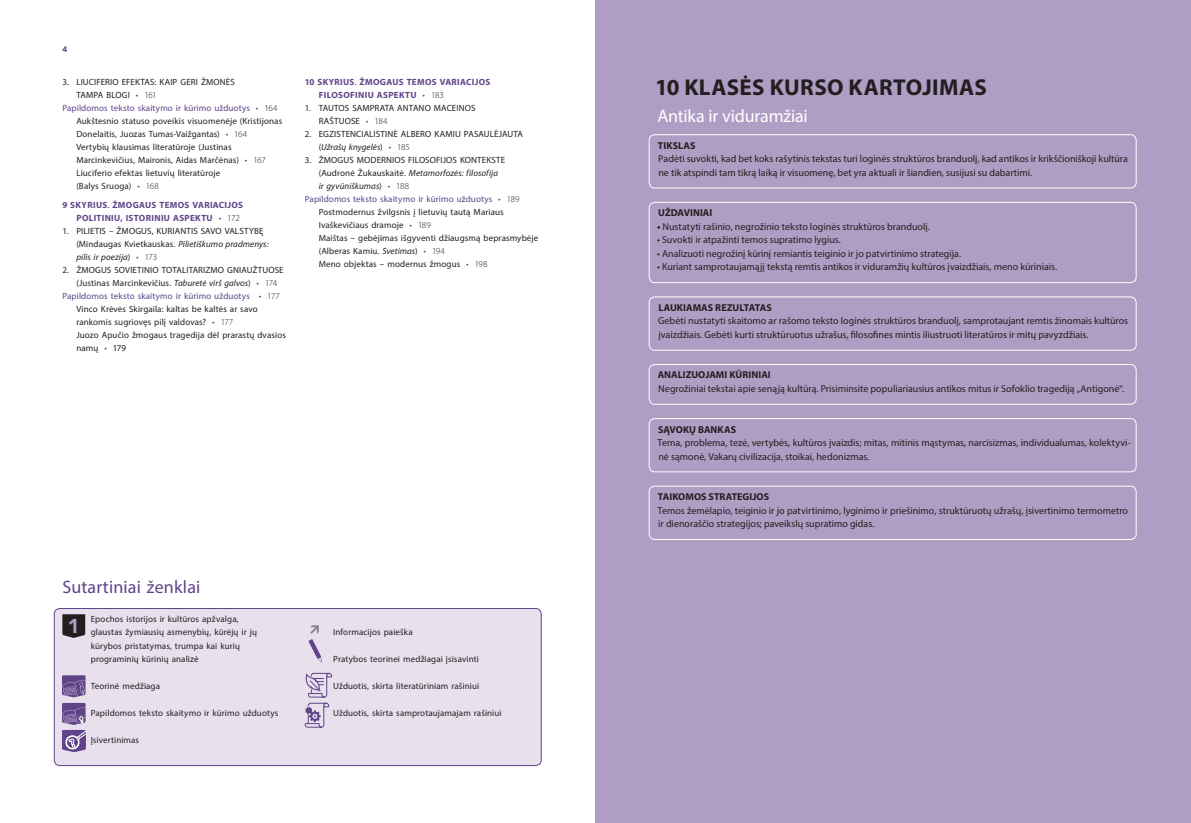
<style>
.page{position:relative;width:1191px;height:823px;background:#fff}
.page>*{position:absolute;margin:0;border:0;box-sizing:border-box;transform-origin:0 0}
.t1{font:700 23px "Myriad Pro";letter-spacing:.015em;color:#231f20}
.t2{font:900 20px "Avenir LT Std";color:#af9dc3}
.t3{font:18px "Myriad Pro";letter-spacing:-.01em;color:#fff}
.t4{font:18px "Myriad Pro";letter-spacing:.01em;color:#5f4488}
.t5{font:10px/13.5px "Myriad Pro";color:#231f20}
.t6{font:700 10px "Myriad Pro";letter-spacing:.005em;color:#231f20}
.t7{font:9px/13px "Myriad Pro";letter-spacing:.01em;color:#231f20}
.t8{font:9px "Myriad Pro";letter-spacing:.015em;color:#5f4488}
.t9{font:700 9px/13px "Myriad Pro";letter-spacing:.035em;color:#5f4488}
.t10{font:italic 9px "Myriad Pro";letter-spacing:.01em;color:#231f20}
.t11{font:900 8px "Avenir LT Std";color:#5f4488}
.s1{color:#5f4488}
.s2{font-weight:300}
.s3{font-weight:300;color:#231f20}
.s4{font-weight:400;color:#231f20}
.s5{font-weight:400}
.s6{font-style:italic}
.s7{font-style:normal}
.s8{font-style:normal;color:#5f4488}
.s9{font-weight:300;font-style:normal}
.s10{font-weight:700}
</style>
<div class="page">
<div style="left:595px;top:0;width:596px;height:822px;background:#af9dc3"></div>
<div style="left:649px;top:134px;width:487px;height:54px;border:1px solid #fff;border-radius:6px"></div>
<div style="left:649px;top:202px;width:487px;height:81px;border:1px solid #fff;border-radius:6px"></div>
<div style="left:649px;top:296px;width:487px;height:54px;border:1px solid #fff;border-radius:6px"></div>
<div style="left:649px;top:364px;width:487px;height:40px;border:1px solid #fff;border-radius:6px"></div>
<div style="left:649px;top:418px;width:487px;height:54px;border:1px solid #fff;border-radius:6px"></div>
<div style="left:649px;top:485px;width:487px;height:54px;border:1px solid #fff;border-radius:6px"></div>
<div style="left:54px;top:608px;width:487px;height:157px;background:#e9e0ed;border-radius:6px"></div>
<div style="left:54px;top:607px;width:487px;height:158px;border:1px solid #5f4488;border-radius:6px"></div>
<svg style="left:62px;top:614px;width:23px;height:23px"></svg>
<svg style="left:62px;top:675px;width:24px;height:76px"></svg>
<svg style="left:304px;top:672px;width:28px;height:55px"></svg>
<svg style="left:308px;top:625px;width:14px;height:37px"></svg>
<p class="t11" style="left:62px;top:44px;width:6px">4</p>
<p class="t7" style="left:62px;top:75px;width:174px">3. LIUCIFERIO EFEKTAS: KAIP GERI ŽMONĖS</p>
<p class="t7" style="left:76px;top:88px;width:82px">TAMPA BLOGI <span class="s1">•</span> <span class="s2">161</span></p>
<p class="t8" style="left:62px;top:102px;width:216px">Papildomos teksto skaitymo ir kūrimo užduotys • <span class="s3">164</span></p>
<p class="t7" style="left:76px;top:114px;width:207px">Aukštesnio statuso poveikis visuomenėje (Kristijonas</p>
<p class="t7" style="left:76px;top:127px;width:172px">Donelaitis, Juozas Tumas-Vaižgantas) <span class="s1">•</span> <span class="s2">164</span></p>
<p class="t7" style="left:76px;top:140px;width:157px">Vertybių klausimas literatūroje (Justinas</p>
<p class="t7" style="left:76px;top:153px;width:191px">Marcinkevičius, Maironis, Aidas Marčėnas) <span class="s1">•</span> <span class="s2">167</span></p>
<p class="t7" style="left:76px;top:166px;width:145px">Liuciferio efektas lietuvių literatūroje</p>
<p class="t7" style="left:76px;top:179px;width:84px">(Balys Sruoga) <span class="s1">•</span> <span class="s2">168</span></p>
<p class="t9" style="left:76px;top:198px;width:168px;text-indent:-14px">9 SKYRIUS<span class="s4">.</span> ŽMOGAUS TEMOS VARIACIJOS<br>POLITINIU, ISTORINIU ASPEKTU <span class="s5">•</span> <span class="s3">172</span></p>
<p class="t7" style="left:76px;top:224px;width:194px;text-indent:-14px">1. PILIETIS – ŽMOGUS, KURIANTIS SAVO VALSTYBĘ (Mindaugas Kvietkauskas. <span class="s6">Pilietiškumo pradmenys: pilis ir poezija</span>) <span class="s1">•</span> <span class="s2">173</span></p>
<p class="t7" style="left:62px;top:263px;width:223px">2. ŽMOGUS SOVIETINIO TOTALITARIZMO GNIAUŽTUOSE</p>
<p class="t7" style="left:76px;top:276px;width:202px">(Justinas Marcinkevičius. <span class="s6">Taburetė virš galvos</span>) <span class="s1">•</span> <span class="s2">174</span></p>
<p class="t8" style="left:62px;top:290px;width:219px">Papildomos teksto skaitymo ir kūrimo užduotys • <span class="s3">177</span></p>
<p class="t7" style="left:76px;top:302px;width:183px">Vinco Krėvės Skirgaila: kaltas be kaltės ar savo</p>
<p class="t7" style="left:76px;top:315px;width:158px">rankomis sugriovęs pilį valdovas? <span class="s1">•</span> <span class="s2">177</span></p>
<p class="t7" style="left:76px;top:328px;width:211px">Juozo Apučio žmogaus tragedija dėl prarastų dvasios</p>
<p class="t7" style="left:76px;top:341px;width:51px">namų <span class="s1">•</span> 179</p>
<p class="t9" style="left:319px;top:75px;width:173px;text-indent:-14px">10 SKYRIUS<span class="s4">.</span> ŽMOGAUS TEMOS VARIACIJOS<br>FILOSOFINIU ASPEKTU <span class="s5">•</span> <span class="s3">183</span></p>
<p class="t7" style="left:319px;top:101px;width:158px;text-indent:-14px">1. TAUTOS SAMPRATA ANTANO MACEINOS<br>RAŠTUOSE <span class="s1">•</span> <span class="s2">184</span></p>
<p class="t7" style="left:319px;top:127px;width:206px;text-indent:-14px">2. EGZISTENCIALISTINĖ ALBERO KAMIU PASAULĖJAUTA (<span class="s6">Užrašų knygelės</span>) <span class="s1">•</span> <span class="s2">185</span></p>
<p class="t7" style="left:305px;top:153px;width:202px">3. ŽMOGUS MODERNIOS FILOSOFIJOS KONTEKSTE</p>
<p class="t10" style="left:319px;top:167px;width:181px"><span class="s7">(Audronė Žukauskaitė.</span> Metamorfozės: filosofija</p>
<p class="t10" style="left:319px;top:180px;width:92px">ir gyvūniškumas<span class="s7">)</span> <span class="s8">•</span> <span class="s9">188</span></p>
<p class="t8" style="left:305px;top:193px;width:216px">Papildomos teksto skaitymo ir kūrimo užduotys • <span class="s3">189</span></p>
<p class="t7" style="left:319px;top:205px;width:186px">Postmodernus žvilgsnis į lietuvių tautą Mariaus</p>
<p class="t7" style="left:319px;top:218px;width:113px">Ivaškevičiaus dramoje <span class="s1">•</span> <span class="s2">189</span></p>
<p class="t7" style="left:319px;top:231px;width:221px">Maištas – gebėjimas išgyventi džiaugsmą beprasmybėje</p>
<p class="t7" style="left:319px;top:244px;width:128px">(Alberas Kamiu. <span class="s6">Svetimas</span>) <span class="s1">•</span> <span class="s2">194</span></p>
<p class="t7" style="left:319px;top:257px;width:170px">Meno objektas – modernus žmogus <span class="s1">•</span> <span class="s2">198</span></p>
<h3 class="t4" style="left:62px;top:575px;width:139px">Sutartiniai ženklai</h3>
<p class="t7" style="left:91px;top:611px;width:168px;line-height:13.5px">Epochos istorijos ir kultūros apžvalga, glaustas žymiausių asmenybių, kūrėjų ir jų kūrybos pristatymas, trumpa kai kurių programinių kūrinių analizė</p>
<p class="t7" style="left:91px;top:679px;width:71px">Teorinė medžiaga</p>
<p class="t7" style="left:91px;top:706px;width:189px">Papildomos teksto skaitymo ir kūrimo užduotys</p>
<p class="t7" style="left:91px;top:733px;width:50px">Įsivertinimas</p>
<h2 class="t2" style="left:68px;top:613px;width:13px">1</h2>
<p class="t7" style="left:333px;top:625px;width:81px">Informacijos paieška</p>
<p class="t7" style="left:333px;top:652px;width:147px">Pratybos teorinei medžiagai įsisavinti</p>
<p class="t7" style="left:333px;top:679px;width:147px">Užduotis, skirta literatūriniam rašiniui</p>
<p class="t7" style="left:333px;top:706px;width:170px">Užduotis, skirta samprotaujamajam rašiniui</p>
<h1 class="t1" style="left:655px;top:72px;width:333px">10 KLASĖS KURSO KARTOJIMAS</h1>
<h3 class="t3" style="left:657px;top:104px;width:152px">Antika ir viduramžiai</h3>
<p class="t6" style="left:658px;top:139px;width:39px">TIKSLAS</p>
<p class="t5" style="left:658px;top:152px;width:471px">Padėti suvokti, kad bet koks rašytinis tekstas turi loginės struktūros branduolį, kad antikos ir krikščioniškoji kultūra ne tik atspindi tam tikrą laiką ir visuomenę, bet yra aktuali ir šiandien, susijusi su dabartimi.</p>
<p class="t6" style="left:658px;top:206px;width:56px">UŽDAVINIAI</p>
<p class="t5" style="left:657px;top:219px;width:274px"><span class="s10">•</span> Nustatyti rašinio, negrožinio teksto loginės struktūros branduolį.</p>
<p class="t5" style="left:657px;top:233px;width:185px">• Suvokti ir atpažinti temos supratimo lygius.</p>
<p class="t5" style="left:657px;top:246px;width:305px">• Analizuoti negrožinį kūrinį remiantis teiginio ir jo patvirtinimo strategija.</p>
<p class="t5" style="left:657px;top:260px;width:401px">• Kuriant samprotaujamąjį tekstą remtis antikos ir viduramžių kultūros įvaizdžiais, meno kūriniais.</p>
<p class="t6" style="left:658px;top:301px;width:115px">LAUKIAMAS REZULTATAS</p>
<p class="t5" style="left:658px;top:314px;width:472px">Gebėti nustatyti skaitomo ar rašomo teksto loginės struktūros branduolį, samprotaujant remtis žinomais kultūros įvaizdžiais. Gebėti kurti struktūruotus užrašus, filosofines mintis iliustruoti literatūros ir mitų pavyzdžiais.</p>
<p class="t6" style="left:658px;top:368px;width:114px">ANALIZUOJAMI KŪRINIAI</p>
<p class="t5" style="left:658px;top:381px;width:467px">Negrožiniai tekstai apie senąją kultūrą. Prisiminsite populiariausius antikos mitus ir Sofoklio tragediją „Antigonė“.</p>
<p class="t6" style="left:658px;top:422px;width:79px">SĄVOKŲ BANKAS</p>
<p class="t5" style="left:657px;top:435px;width:474px">Tema, problema, tezė, vertybės, kultūros įvaizdis; mitas, mitinis mąstymas, narcisizmas, individualumas, kolektyvi&shy;nė sąmonė, Vakarų civilizacija, stoikai, hedonizmas.</p>
<p class="t6" style="left:658px;top:490px;width:113px">TAIKOMOS STRATEGIJOS</p>
<p class="t5" style="left:657px;top:503px;width:472px">Temos žemėlapio, teiginio ir jo patvirtinimo, lyginimo ir priešinimo, struktūruotų užrašų, įsivertinimo termometro ir dienoraščio strategijos; paveikslų supratimo gidas.</p>
</div>
